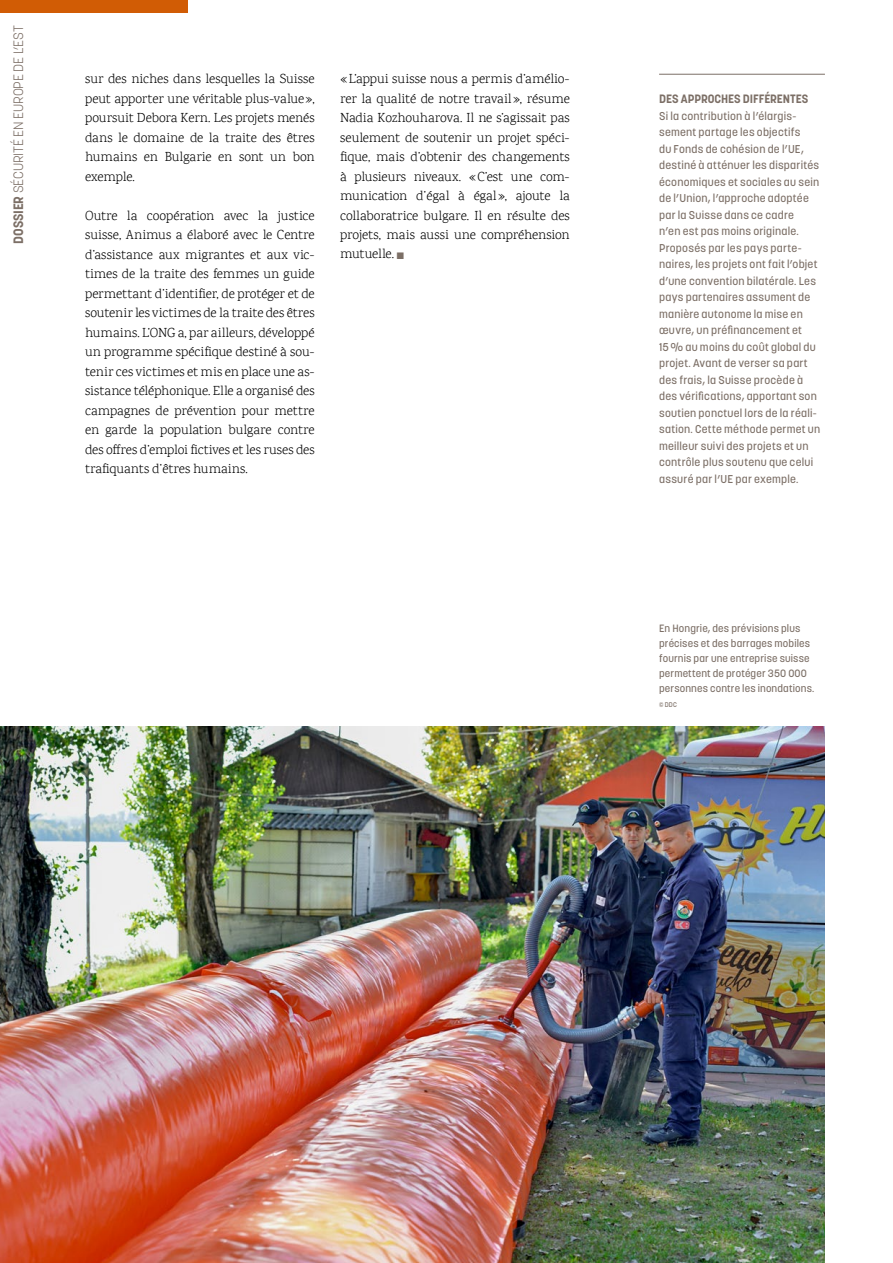
<style>
.page{position:relative;width:893px;height:1263px;background:#fff}
.page>*{position:absolute;margin:0;border:0;box-sizing:border-box;transform-origin:0 0}
.t1{font:300 13.5px/19.5px "Karma";color:#000;text-align:justify}
.t2{font:300 13.5px "Korolev";letter-spacing:-.01em;color:#7c6f66}
.t3{font:700 12px "Korolev";letter-spacing:-.005em;color:#7c6f66}
.t4{font:500 11.25px/16.5px "Korolev";letter-spacing:.02em;color:#7c6f66}
.t5{font:500 10.5px/15px "Korolev";letter-spacing:.015em;color:#7c6f66}
.t6{font:500 6.75px "Korolev";color:#7c6f66}
.s1{font-weight:700}
.s2{color:#7c6f66}
</style>
<div class="page">
<hr style="left:659px;top:74px;width:166px;height:1px;background:#7c6f66">
<img style="left:0;top:727px;width:825px;height:536px">
<div style="left:0;top:0;width:188px;height:13px;background:#d15c05"></div>
<p class="t2" style="left:10px;top:244px;width:220px;rotate:-90deg"><span class="s1">DOSSIER</span> SÉCURITÉ EN EUROPE DE L’EST</p>
<p class="t1" style="left:85px;top:70px;width:231px">sur des niches dans lesquelles la Suisse peut apporter une véritable plus-value», poursuit Debora Kern. Les projets menés dans le domaine de la traite des êtres humains en Bulgarie en sont un bon exemple.</p>
<p class="t1" style="left:85px;top:207px;width:231px">Outre la coopération avec la justice suisse, Animus a élaboré avec le Centre d’assistance aux migrantes et aux vic&shy;times de la traite des femmes un guide permettant d’identifier, de protéger et de soutenir les victimes de la traite des êtres humains. L’ONG a, par ailleurs, développé un programme spécifique destiné à sou&shy;tenir ces victimes et mis en place une as&shy;sistance téléphonique. Elle a organisé des campagnes de prévention pour mettre en garde la population bulgare contre des offres d’emploi fictives et les ruses des trafiquants d’êtres humains.</p>
<p class="t1" style="left:340px;top:70px;width:231px">«L’appui suisse nous a permis d’amélio&shy;rer la qualité de notre travail», résume Nadia Kozhouharova. Il ne s’agissait pas seulement de soutenir un projet spéci&shy;fique, mais d’obtenir des changements à plusieurs niveaux. «C’est une com&shy;munication d’égal à égal», ajoute la collaboratrice bulgare. Il en résulte des projets, mais aussi une compréhension mutuelle. <span class="s2">■</span></p>
<p class="t3" style="left:659px;top:91px;width:151px">DES APPROCHES DIFFÉRENTES</p>
<p class="t4" style="left:659px;top:107px;width:163px">Si la contribution à l’élargis&shy;sement partage les objectifs<br>du Fonds de cohésion de l’UE, destiné à atténuer les disparités économiques et sociales au sein de l’Union, l’approche adoptée par la Suisse dans ce cadre<br>n’en est pas moins originale.<br>Proposés par les pays parte&shy;naires, les projets ont fait l’objet d’une convention bilatérale. Les pays partenaires assument de manière autonome la mise en œuvre, un préfinancement et<br>15% au moins du coût global du projet. Avant de verser sa part des frais, la Suisse procède à des vérifications, apportant son soutien ponctuel lors de la réali&shy;sation. Cette méthode permet un meilleur suivi des projets et un contrôle plus soutenu que celui assuré par l’UE par exemple.</p>
<p class="t5" style="left:659px;top:621px;width:157px">En Hongrie, des prévisions plus précises et des barrages mobiles fournis par une entreprise suisse permettent de protéger 350 000 personnes contre les inondations.</p>
<p class="t6" style="left:659px;top:700px;width:19px">© DDC</p>
</div>
